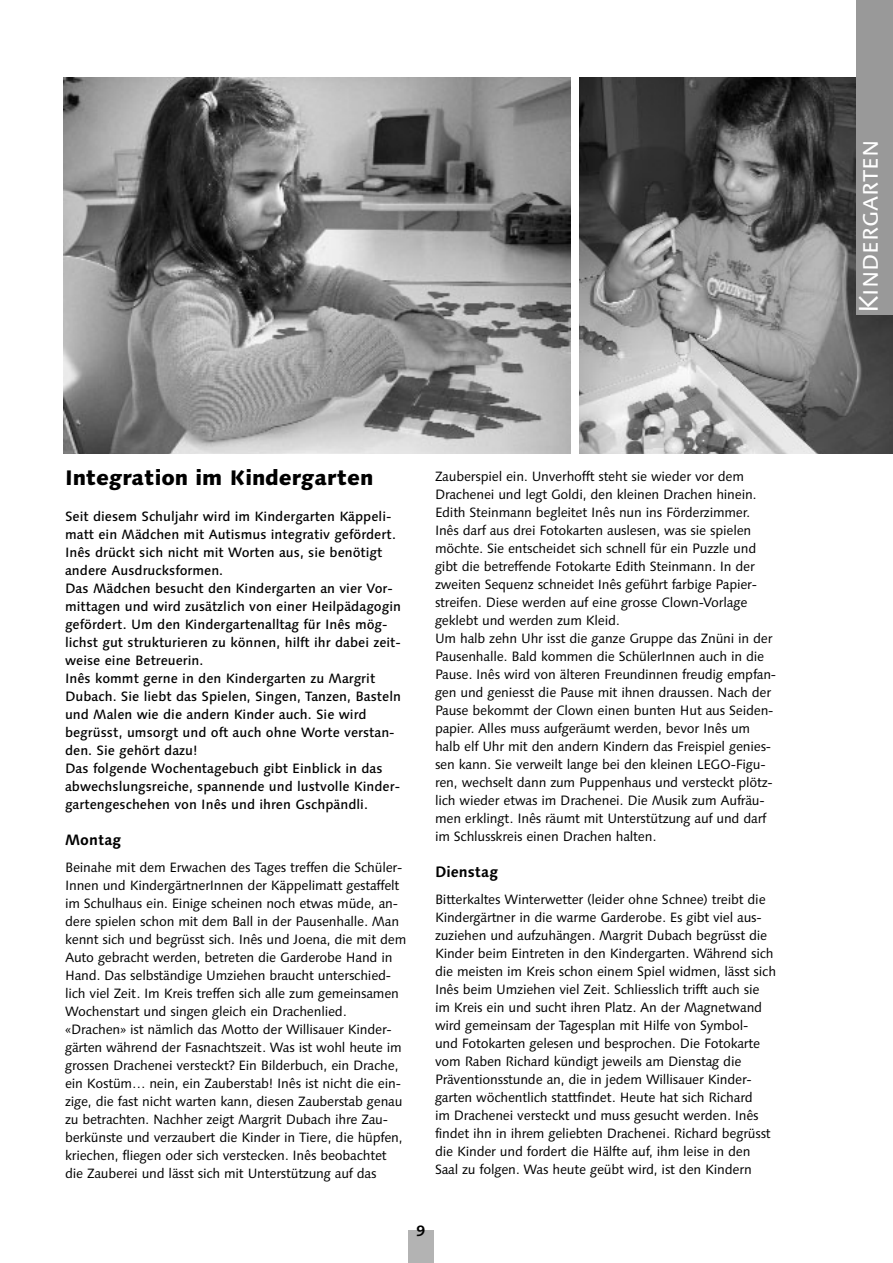
<style>
.page{position:relative;width:893px;height:1263px;background:#fff}
.page>*{position:absolute;margin:0;border:0;box-sizing:border-box;transform-origin:0 0}
.t1{font:27px "Linotype Syntax SC";color:#fff}
.t2{font:800 21px "Linotype Syntax";color:#000}
.t3{font:700 15px "Linotype Syntax";color:#000}
.t4{font:13.5px/18px "Linotype Syntax";letter-spacing:-.02em;color:#000}
.t5{font:500 13.5px/18px "Linotype Syntax";color:#000}
</style>
<div class="page">
<div style="left:408px;top:1230px;width:25px;height:33px;background:#b3b3b3"></div>
<img style="left:64px;top:77px;width:506px;height:377px">
<img style="left:579px;top:77px;width:314px;height:377px">
<div style="left:856px;top:1px;width:37px;height:314px;background:#999"></div>
<h2 class="t2" style="left:65px;top:469px;width:310px">Integration im Kindergarten</h2>
<p class="t5" style="left:65px;top:508px;width:337px">Seit diesem Schuljahr wird im Kindergarten Käppeli&shy;matt ein Mädchen mit Autismus integrativ gefördert.<br>Inês drückt sich nicht mit Worten aus, sie benötigt andere Ausdrucksformen.<br>Das Mädchen besucht den Kindergarten an vier Vor&shy;mittagen und wird zusätzlich von einer Heilpädagogin gefördert. Um den Kindergartenalltag für Inês mög&shy;lichst gut strukturieren zu können, hilft ihr dabei zeit&shy;weise eine Betreuerin.<br>Inês kommt gerne in den Kindergarten zu Margrit Dubach. Sie liebt das Spielen, Singen, Tanzen, Basteln und Malen wie die andern Kinder auch. Sie wird begrüsst, umsorgt und oft auch ohne Worte verstan&shy;den. Sie gehört dazu!<br>Das folgende Wochentagebuch gibt Einblick in das abwechslungsreiche, spannende und lustvolle Kinder&shy;gartengeschehen von Inês und ihren Gschpändli.</p>
<p class="t3" style="left:65px;top:833px;width:58px">Montag</p>
<p class="t4" style="left:65px;top:859px;width:343px">Beinahe mit dem Erwachen des Tages treffen die Schüler-Innen und KindergärtnerInnen der Käppelimatt gestaffelt im Schulhaus ein. Einige scheinen noch etwas müde, an&shy;dere spielen schon mit dem Ball in der Pausenhalle. Man kennt sich und begrüsst sich. Inês und Joena, die mit dem Auto gebracht werden, betreten die Garderobe Hand in Hand. Das selbständige Umziehen braucht unterschied&shy;lich viel Zeit. Im Kreis treffen sich alle zum gemeinsamen Wochenstart und singen gleich ein Drachenlied. «Drachen» ist nämlich das Motto der Willisauer Kinder&shy;gärten während der Fasnachtszeit. Was ist wohl heute im grossen Drachenei versteckt? Ein Bilderbuch, ein Drache, ein Kostüm… nein, ein Zauberstab! Inês ist nicht die ein&shy;zige, die fast nicht warten kann, diesen Zauberstab genau zu betrachten. Nachher zeigt Margrit Dubach ihre Zau&shy;berkünste und verzaubert die Kinder in Tiere, die hüpfen, kriechen, fliegen oder sich verstecken. Inês beobachtet die Zauberei und lässt sich mit Unterstützung auf das</p>
<p class="t4" style="left:435px;top:468px;width:343px">Zauberspiel ein. Unverhofft steht sie wieder vor dem Drachenei und legt Goldi, den kleinen Drachen hinein.<br>Edith Steinmann begleitet Inês nun ins Förderzimmer.<br>Inês darf aus drei Fotokarten auslesen, was sie spielen möchte. Sie entscheidet sich schnell für ein Puzzle und gibt die betreffende Fotokarte Edith Steinmann. In der zweiten Sequenz schneidet Inês geführt farbige Papier&shy;streifen. Diese werden auf eine grosse Clown-Vorlage geklebt und werden zum Kleid.<br>Um halb zehn Uhr isst die ganze Gruppe das Znüni in der Pausenhalle. Bald kommen die SchülerInnen auch in die Pause. Inês wird von älteren Freundinnen freudig empfan&shy;gen und geniesst die Pause mit ihnen draussen. Nach der Pause bekommt der Clown einen bunten Hut aus Seiden&shy;papier. Alles muss aufgeräumt werden, bevor Inês um halb elf Uhr mit den andern Kindern das Freispiel genies&shy;sen kann. Sie verweilt lange bei den kleinen LEGO-Figu&shy;ren, wechselt dann zum Puppenhaus und versteckt plötz&shy;lich wieder etwas im Drachenei. Die Musik zum Aufräu&shy;men erklingt. Inês räumt mit Unterstützung auf und darf im Schlusskreis einen Drachen halten.</p>
<p class="t3" style="left:435px;top:865px;width:65px">Dienstag</p>
<p class="t4" style="left:435px;top:891px;width:343px">Bitterkaltes Winterwetter (leider ohne Schnee) treibt die Kindergärtner in die warme Garderobe. Es gibt viel aus&shy;zuziehen und aufzuhängen. Margrit Dubach begrüsst die Kinder beim Eintreten in den Kindergarten. Während sich die meisten im Kreis schon einem Spiel widmen, lässt sich Inês beim Umziehen viel Zeit. Schliesslich trifft auch sie im Kreis ein und sucht ihren Platz. An der Magnetwand wird gemeinsam der Tagesplan mit Hilfe von Symbol-<br>und Fotokarten gelesen und besprochen. Die Fotokarte vom Raben Richard kündigt jeweils am Dienstag die Präventionsstunde an, die in jedem Willisauer Kinder&shy;garten wöchentlich stattfindet. Heute hat sich Richard<br>im Drachenei versteckt und muss gesucht werden. Inês findet ihn in ihrem geliebten Drachenei. Richard begrüsst die Kinder und fordert die Hälfte auf, ihm leise in den Saal zu folgen. Was heute geübt wird, ist den Kindern</p>
<p class="t3" style="left:416px;top:1224px;width:10px">9</p>
<h1 class="t1" style="left:853px;top:313px;width:175px;rotate:-90deg">Kindergarten</h1>
</div>
